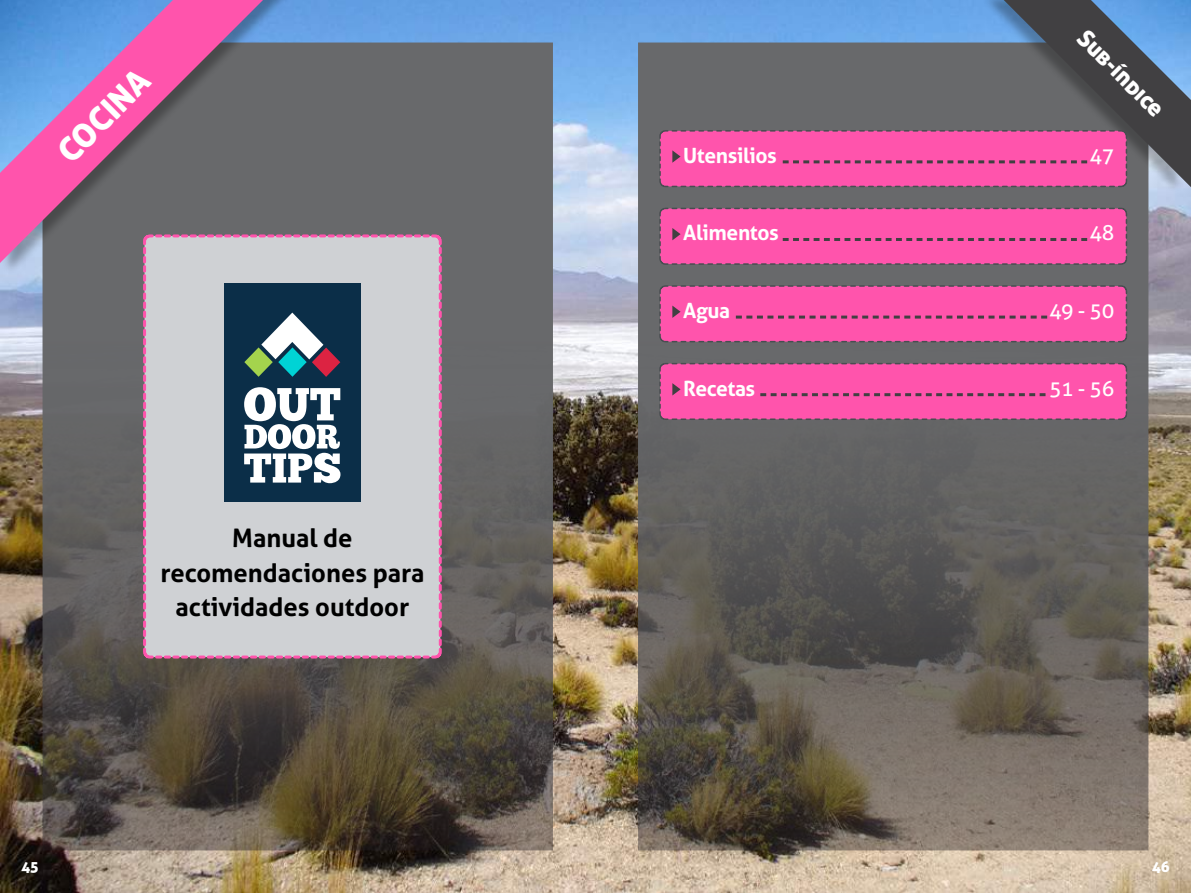
<style>
.page{position:relative;width:1191px;height:893px;background:#fff}
.page>*{position:absolute;margin:0;border:0;box-sizing:border-box;transform-origin:0 0}
.t1{font:33px "Aller Display";color:#fff}
.t2{font:700 25.5px/34.5px "Aller";color:#000;text-align:center}
.t3{font:24px "Aller Display";color:#fff}
.t4{font:700 21px "Aller";letter-spacing:-.02em;color:#fff}
.t5{font:21px "Aller";letter-spacing:-.02em;color:#fff}
.t6{font:15px "Aller Display";color:#fff}
</style>
<div class="page">
<img style="left:0;top:0;width:1191px;height:893px">
<img style="left:43px;top:43px;width:510px;height:807px">
<svg style="left:141px;top:232px;width:303px;height:428px;background:#abafb8"></svg>
<div style="left:1px;top:0;width:302px;height:275px;background:#000;opacity:.3"></div>
<svg style="left:0;top:0;width:263px;height:263px;background:#95739d"></svg>
<img style="left:638px;top:43px;width:510px;height:807px">
<div style="left:982px;top:0;width:202px;height:194px;background:#000;opacity:.3"></div>
<svg style="left:658px;top:0;width:533px;height:188px;background:#886a8f"></svg>
<svg style="left:658px;top:207px;width:470px;height:59px;background:#ed54a3"></svg>
<svg style="left:658px;top:284px;width:470px;height:59px;background:#ed54a3"></svg>
<svg style="left:658px;top:362px;width:470px;height:59px;background:#ed54a3"></svg>
<p class="t1" style="left:48px;top:141px;width:116px;rotate:-45deg">COCINA</p>
<p class="t6" style="left:21px;top:857px;width:19px">45</p>
<p class="t2" style="left:160px;top:520px;width:265px">Manual de recomendaciones para actividades outdoor</p>
<p class="t3" style="left:1092px;top:23px;width:113px;rotate:45deg">Sub-índice</p>
<p class="t4" style="left:683px;top:142px;width:95px">Utensilios</p>
<p class="t5" style="left:1089px;top:142px;width:26px">47</p>
<p class="t4" style="left:683px;top:220px;width:97px">Alimentos</p>
<p class="t5" style="left:1089px;top:220px;width:26px">48</p>
<p class="t4" style="left:683px;top:297px;width:48px">Agua</p>
<p class="t5" style="left:1049px;top:298px;width:67px">49 - 50</p>
<p class="t4" style="left:683px;top:375px;width:74px">Recetas</p>
<p class="t5" style="left:1049px;top:375px;width:67px">51 - 56</p>
<p class="t6" style="left:1152px;top:857px;width:19px">46</p>
</div>
